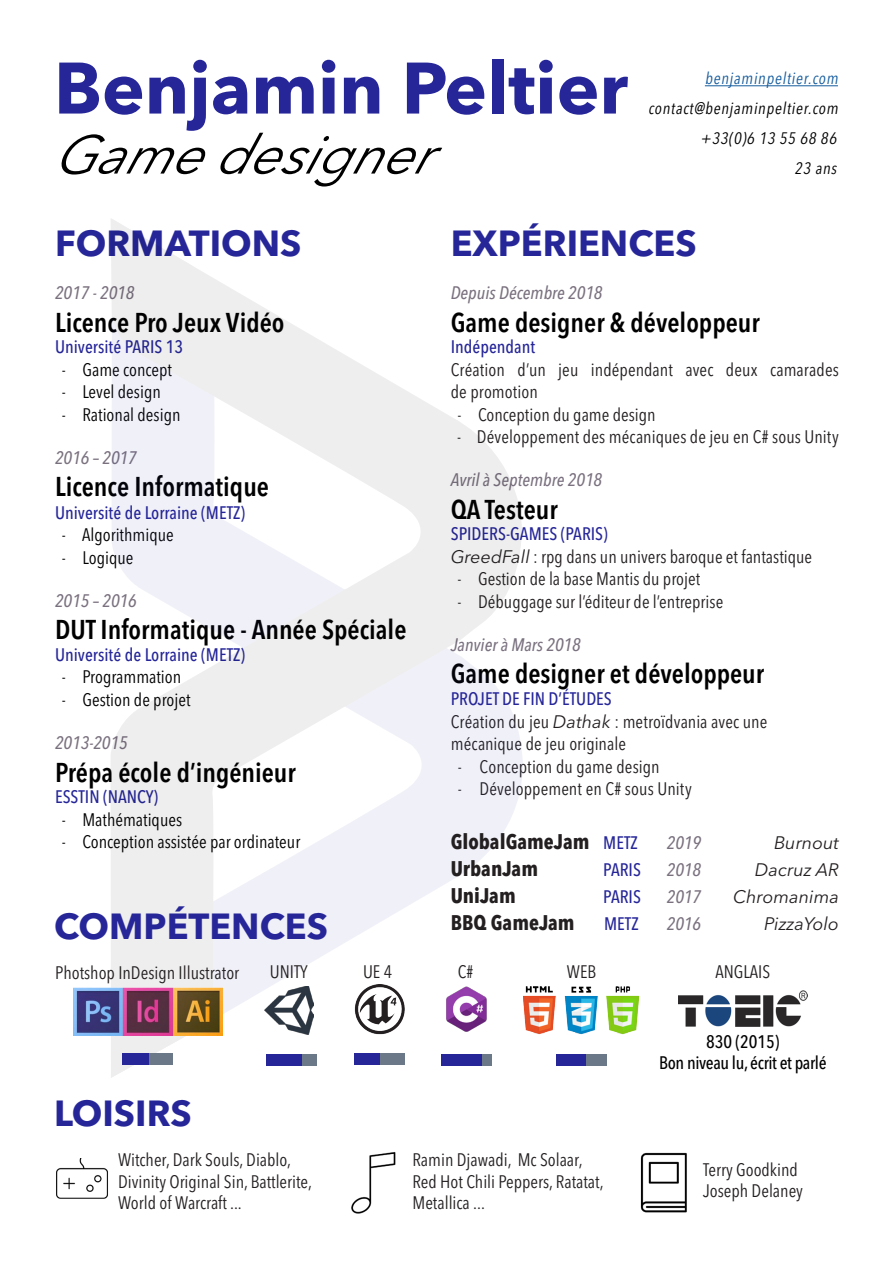
<style>
.page{position:relative;width:893px;height:1263px;background:#fff}
.page>*{position:absolute;margin:0;border:0;box-sizing:border-box;transform-origin:0 0}
.t1{font:700 72px "Avenir Next LT Pro";color:#262699}
.t2{font:italic 54px "Avenir Next LT Pro";color:#000}
.t3{font:700 36px "Avenir Next LT Pro";color:#262699}
.t4{font:600 condensed 27px "Avenir Next LT Pro";color:#000}
.t5{font:700 condensed 21px "Avenir Next LT Pro";color:#231f20}
.t6{font:condensed 18px/21.6px "Avenir Next LT Pro";color:#231f20}
.t7{font:500 condensed 18px "Avenir Next LT Pro";color:#262699}
.t8{font:condensed 18px "Avenir Next LT Pro";color:#000}
.t9{font:italic 500 condensed 18px "Avenir Next LT Pro";color:#7a717f}
.t10{font:italic 18px "Avenir Next LT Pro";color:#231f20}
.t11{font:500 condensed 18px/21.6px "Avenir Next LT Pro";letter-spacing:-.02em;color:#000;text-align:center}
.t12{font:italic condensed 16.5px "Avenir Next LT Pro";color:#000}
.t13{font:italic condensed 16.5px "Avenir Next LT Pro";color:#175d9e}
.s1{font-style:italic;font-stretch:normal}
.s2{font-weight:500;font-size:18px;color:#262699}
</style>
<div class="page">
<hr style="left:705px;top:85px;width:133px;height:1px;background:#175d9e">
<img style="left:56px;top:1159px;width:52px;height:40px">
<img style="left:351px;top:1152px;width:45px;height:61px">
<img style="left:640px;top:1152px;width:47px;height:61px">
<svg style="left:111px;top:219px;width:411px;height:859px"></svg>
<img style="left:523px;top:986px;width:117px;height:48px">
<div style="left:557px;top:1054px;width:50px;height:11px;background:#6b7888"></div>
<div style="left:557px;top:1054px;width:29px;height:11px;background:#262699"></div>
<img style="left:265px;top:986px;width:48px;height:48px">
<div style="left:266px;top:1054px;width:50px;height:11px;background:#6b7888"></div>
<div style="left:266px;top:1054px;width:36px;height:11px;background:#262699"></div>
<div style="left:441px;top:1054px;width:51px;height:11px;background:#6b7888"></div>
<div style="left:441px;top:1054px;width:41px;height:11px;background:#262699"></div>
<img style="left:441px;top:971px;width:51px;height:75px">
<img style="left:678px;top:991px;width:130px;height:35px">
<div style="left:354px;top:1054px;width:51px;height:11px;background:#6b7888"></div>
<div style="left:354px;top:1054px;width:26px;height:11px;background:#262699"></div>
<img style="left:354px;top:985px;width:51px;height:51px">
<img style="left:73px;top:987px;width:150px;height:48px">
<div style="left:122px;top:1053px;width:50px;height:12px;background:#6b7888"></div>
<div style="left:122px;top:1053px;width:27px;height:12px;background:#262699"></div>
<p class="t1" style="left:54px;top:44px;width:575px">Benjamin Peltier</p>
<p class="t2" style="left:54px;top:122px;width:403px">Gamedesigner</p>
<p class="t13" style="left:705px;top:68px;width:138px">benjaminpeltier.com</p>
<p class="t12" style="left:648px;top:98px;width:195px">contact@benjaminpeltier.com</p>
<p class="t12" style="left:700px;top:128px;width:141px">+33(0)6 13 55 68 86</p>
<p class="t12" style="left:794px;top:158px;width:47px">23 ans</p>
<p class="t3" style="left:451px;top:221px;width:247px">EXPÉRIENCES</p>
<p class="t9" style="left:451px;top:282px;width:153px">Depuis Décembre 2018</p>
<p class="t4" style="left:451px;top:306px;width:311px">Game designer &amp; développeur</p>
<p class="t7" style="left:451px;top:336px;width:86px">Indépendant</p>
<p class="t6" style="left:451px;top:358px;width:390px;line-height:22.5px">Création d’un jeu indépendant avec deux camarades de promotion</p>
<p class="t6" style="left:457px;top:403px;width:200px">- Conception du game design</p>
<p class="t6" style="left:457px;top:426px;width:383px">- Développement des mécaniques de jeu en C# sous Unity</p>
<p class="t9" style="left:451px;top:469px;width:153px">Avril à Septembre 2018</p>
<p class="t4" style="left:451px;top:493px;width:109px">QA Testeur</p>
<p class="t7" style="left:451px;top:523px;width:159px">SPIDERS-GAMES (PARIS)</p>
<p class="t6" style="left:451px;top:546px;width:363px"><span class="s1">GreedFall</span> : rpg dans un univers baroque et fantastique</p>
<p class="t6" style="left:457px;top:568px;width:244px">- Gestion de la base Mantis du projet</p>
<p class="t6" style="left:457px;top:591px;width:267px">- Débuggage sur l’éditeur de l’entreprise</p>
<p class="t9" style="left:451px;top:634px;width:131px">Janvier à Mars 2018</p>
<p class="t4" style="left:451px;top:658px;width:315px">Game designer et développeur</p>
<p class="t7" style="left:451px;top:688px;width:163px">PROJET DE FIN D’ÉTUDES</p>
<p class="t6" style="left:451px;top:710px;width:318px;line-height:22.5px">Création du jeu <span class="s1">Dathak</span> : metroïdvania avec une mécanique de jeu originale</p>
<p class="t6" style="left:458px;top:755px;width:203px">- Conception du game design</p>
<p class="t6" style="left:458px;top:778px;width:236px">- Développement en C# sous Unity</p>
<p class="t3" style="left:55px;top:221px;width:248px">FORMATIONS</p>
<p class="t9" style="left:55px;top:282px;width:81px">2017 - 2018</p>
<p class="t4" style="left:55px;top:306px;width:231px">Licence Pro Jeux Vidéo</p>
<p class="t7" style="left:55px;top:336px;width:130px">Université PARIS 13</p>
<p class="t8" style="left:62px;top:358px;width:112px">- Game concept</p>
<p class="t8" style="left:62px;top:381px;width:101px">- Level design</p>
<p class="t8" style="left:62px;top:403px;width:120px">- Rational design</p>
<p class="t9" style="left:55px;top:447px;width:83px">2016 – 2017</p>
<p class="t4" style="left:55px;top:470px;width:216px">Licence Informatique</p>
<p class="t7" style="left:55px;top:501px;width:192px">Université de Lorraine (METZ)</p>
<p class="t8" style="left:62px;top:524px;width:114px">- Algorithmique</p>
<p class="t8" style="left:62px;top:547px;width:73px">- Logique</p>
<p class="t9" style="left:55px;top:590px;width:83px">2015 – 2016</p>
<p class="t4" style="left:55px;top:613px;width:353px">DUT Informatique - Année Spéciale</p>
<p class="t7" style="left:55px;top:644px;width:192px">Université de Lorraine (METZ)</p>
<p class="t8" style="left:62px;top:666px;width:121px">- Programmation</p>
<p class="t8" style="left:62px;top:689px;width:130px">- Gestion de projet</p>
<p class="t9" style="left:55px;top:732px;width:74px">2013-2015</p>
<p class="t4" style="left:55px;top:756px;width:242px">Prépa école d’ingénieur</p>
<p class="t7" style="left:55px;top:786px;width:105px">ESSTIN (NANCY)</p>
<p class="t8" style="left:62px;top:808px;width:122px">- Mathématiques</p>
<p class="t8" style="left:62px;top:831px;width:240px">- Conception assistée par ordinateur</p>
<p class="t5" style="left:451px;top:829px;width:189px">GlobalGameJam <span class="s2">METZ</span></p>
<p class="t9" style="left:667px;top:832px;width:36px">2019</p>
<p class="t10" style="left:774px;top:832px;width:66px">Burnout</p>
<p class="t5" style="left:451px;top:856px;width:89px">UrbanJam</p>
<p class="t7" style="left:603px;top:859px;width:39px">PARIS</p>
<p class="t9" style="left:667px;top:859px;width:36px">2018</p>
<p class="t10" style="left:755px;top:859px;width:86px">Dacruz AR</p>
<p class="t5" style="left:451px;top:883px;width:67px">UniJam</p>
<p class="t7" style="left:603px;top:886px;width:39px">PARIS</p>
<p class="t9" style="left:667px;top:886px;width:36px">2017</p>
<p class="t10" style="left:733px;top:886px;width:107px">Chromanima</p>
<p class="t5" style="left:451px;top:910px;width:125px">BBQ GameJam</p>
<p class="t7" style="left:604px;top:913px;width:36px">METZ</p>
<p class="t9" style="left:667px;top:913px;width:36px">2016</p>
<p class="t10" style="left:764px;top:913px;width:76px">PizzaYolo</p>
<p class="t3" style="left:54px;top:904px;width:275px">COMPÉTENCES</p>
<p class="t6" style="left:55px;top:962px;width:186px">Photshop InDesign Illustrator</p>
<p class="t6" style="left:270px;top:961px;width:39px">UNITY</p>
<p class="t6" style="left:363px;top:961px;width:31px">UE 4</p>
<p class="t6" style="left:458px;top:961px;width:17px">C#</p>
<p class="t6" style="left:567px;top:961px;width:31px">WEB</p>
<p class="t6" style="left:715px;top:961px;width:56px">ANGLAIS</p>
<p class="t3" style="left:54px;top:1092px;width:139px">LOISIRS</p>
<p class="t6" style="left:118px;top:1149px;width:196px">Witcher, Dark Souls, Diablo,<br>Divinity Original Sin, Battlerite,<br>World of Warcraft ...</p>
<p class="t6" style="left:412px;top:1149px;width:193px">Ramin Djawadi, Mc Solaar,<br>Red Hot Chili Peppers, Ratatat,</p>
<p class="t6" style="left:412px;top:1192px;width:74px">Metallica ...</p>
<p class="t11" style="left:659px;top:1031px;width:169px">830 (2015)<br>Bon niveau lu, écrit et parlé</p>
<p class="t6" style="left:703px;top:1158px;width:96px">Terry Goodkind</p>
<p class="t6" style="left:703px;top:1180px;width:102px">Joseph Delaney</p>
</div>
